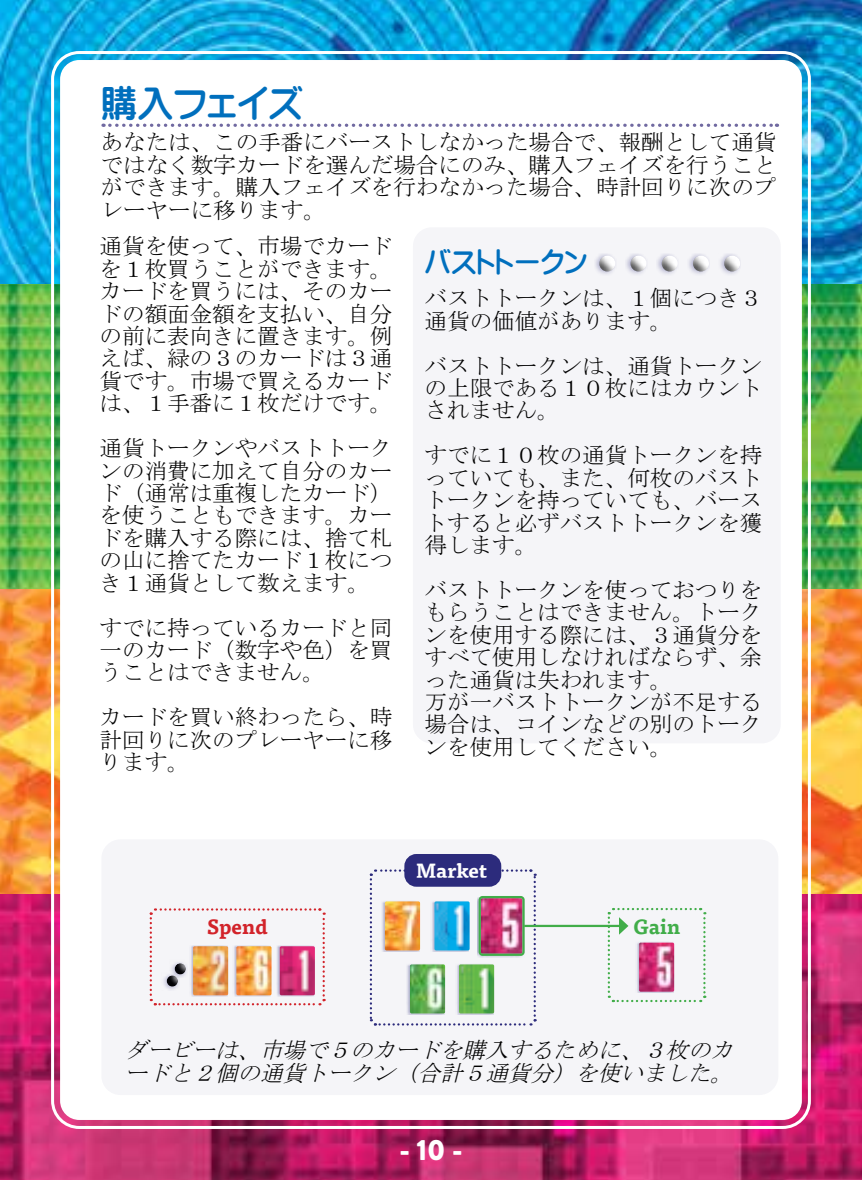
<style>
.page{position:relative;width:862px;height:1180px;background:#fff}
.page>*{position:absolute;margin:0;border:0;box-sizing:border-box;transform-origin:0 0}
.t1{font:36px "Arphic P Round Gothic 4 Extra JIS";color:#006fbd}
.t2{font:900 29.25px "Brandon Grotesque";color:#fff}
.t3{font:27px "Arphic P Round Gothic 4 Extra JIS";color:#006fbd}
.t4{font:22.5px/22.5px "MS Mincho";color:#000;text-align:justify}
.t5{font:italic 22.5px/22.5px "MS Mincho";color:#000}
.t6{font:700 20.25px "Tisa Pro";color:#fff}
.t7{font:700 20.25px "Tisa Pro";color:#d2232a}
.t8{font:700 20.25px "Tisa Pro";color:#41ad49}
</style>
<div class="page">
<img style="left:0;top:0;width:861px;height:1180px">
<div style="left:60px;top:60px;width:741px;height:1060px;background:#fff;border-radius:19px"></div>
<svg style="left:110px;top:124px;width:667px;height:3px"></svg>
<div style="left:428px;top:243px;width:336px;height:485px;background:#f5f5f8;border-radius:3px"></div>
<div style="left:412px;top:227px;width:368px;height:516px;border:16px solid #2c2b7c;border-radius:11px"></div>
<div style="left:593px;top:253px;width:23px;height:22px;background:#2c2b7c;opacity:.3"></div>
<div style="left:595px;top:243px;width:33px;height:29px;background:#f5f5f8"></div>
<div style="left:586px;top:249px;width:33px;height:23px;background:#000;opacity:.75"></div>
<div style="left:624px;top:253px;width:23px;height:22px;background:#2c2b7c;opacity:.3"></div>
<div style="left:626px;top:243px;width:33px;height:29px;background:#f5f5f8"></div>
<div style="left:617px;top:249px;width:33px;height:23px;background:#000;opacity:.75"></div>
<div style="left:655px;top:253px;width:23px;height:22px;background:#2c2b7c;opacity:.3"></div>
<div style="left:657px;top:243px;width:33px;height:29px;background:#f5f5f8"></div>
<div style="left:648px;top:249px;width:34px;height:23px;background:#000;opacity:.75"></div>
<div style="left:687px;top:253px;width:22px;height:22px;background:#2c2b7c;opacity:.3"></div>
<div style="left:688px;top:243px;width:34px;height:29px;background:#f5f5f8"></div>
<div style="left:679px;top:249px;width:34px;height:23px;background:#000;opacity:.75"></div>
<div style="left:718px;top:253px;width:22px;height:22px;background:#2c2b7c;opacity:.3"></div>
<div style="left:720px;top:243px;width:33px;height:29px;background:#f5f5f8"></div>
<div style="left:711px;top:249px;width:33px;height:23px;background:#000;opacity:.75"></div>
<div style="left:101px;top:839px;width:676px;height:256px;background:#f5f5f8;border-radius:19px"></div>
<svg style="left:149px;top:908px;width:177px;height:98px"></svg>
<div style="left:232px;top:945px;width:39px;height:51px;background:#2c2b7c;opacity:.3"></div>
<img style="left:236px;top:946px;width:35px;height:49px">
<div style="left:276px;top:945px;width:38px;height:51px;background:#2c2b7c;opacity:.3"></div>
<img style="left:279px;top:946px;width:36px;height:49px">
<svg style="left:369px;top:868px;width:167px;height:158px"></svg>
<div style="left:381px;top:900px;width:38px;height:52px;background:#2c2b7c;opacity:.3"></div>
<img style="left:385px;top:901px;width:35px;height:49px">
<div style="left:430px;top:900px;width:39px;height:52px;background:#2c2b7c;opacity:.3"></div>
<img style="left:434px;top:901px;width:35px;height:49px">
<div style="left:406px;top:963px;width:38px;height:52px;background:#2c2b7c;opacity:.3"></div>
<img style="left:410px;top:964px;width:35px;height:49px">
<div style="left:455px;top:963px;width:38px;height:52px;background:#2c2b7c;opacity:.3"></div>
<img style="left:459px;top:964px;width:35px;height:49px">
<div style="left:408px;top:858px;width:88px;height:24px;background:#2c2b7c;border-radius:8px"></div>
<div style="left:404px;top:854px;width:97px;height:33px;border:9px solid #2c2b7c;border-radius:8px"></div>
<div style="left:477px;top:897px;width:47px;height:60px;background:#e2e1ec"></div>
<img style="left:481px;top:899px;width:40px;height:54px">
<div style="left:478px;top:896px;width:46px;height:60px;border:2px solid #41ad49;border-radius:3px"></div>
<hr style="left:524px;top:925px;width:95px;height:2px;background:#41ad49">
<svg style="left:606px;top:907px;width:100px;height:96px"></svg>
<h1 class="t1" style="left:101px;top:85px;width:203px">購入フェイズ</h1>
<p class="t4" style="left:101px;top:131px;width:676px">あなたは、この手番にバーストしなかった場合で、報酬として通貨ではなく数字カードを選んだ場合にのみ、購入フェイズを行うことができます。購入フェイズを行わなかった場合、時計回りに次のプレーヤーに移ります。</p>
<p class="t4" style="left:100px;top:235px;width:294px">通貨を使って、市場でカードを１枚買うことができます。カードを買うには、そのカードの額面金額を支払い、自分の前に表向きに置きます。例えば、緑の３のカードは３通貨です。市場で買えるカードは、１手番に１枚だけです。</p>
<p class="t4" style="left:100px;top:437px;width:294px">通貨トークンやバストトークンの消費に加えて自分のカード（通常は重複したカード）を使うこともできます。カードを購入する際には、捨て札の山に捨てたカード１枚につき１通貨として数えます。</p>
<p class="t4" style="left:100px;top:616px;width:294px">すでに持っているカードと同一のカード（数字や色）を買うことはできません。</p>
<p class="t4" style="left:100px;top:706px;width:294px">カードを買い終わったら、時計回りに次のプレーヤーに移ります。</p>
<p class="t3" style="left:424px;top:248px;width:164px">バストトークン</p>
<p class="t4" style="left:424px;top:287px;width:339px">バストトークンは、１個につき３通貨の価値があります。</p>
<p class="t4" style="left:424px;top:354px;width:339px">バストトークンは、通貨トークンの上限である１０枚にはカウントされません。</p>
<p class="t4" style="left:424px;top:444px;width:339px">すでに１０枚の通貨トークンを持っていても、また、何枚のバストトークンを持っていても、バーストすると必ずバストトークンを獲得します。</p>
<p class="t4" style="left:424px;top:578px;width:339px;text-align:left">バストトークンを使っておつりをもらうことはできません。トークンを使用する際には、３通貨分をすべて使用しなければならず、余った通貨は失われます。<br>万が一バストトークンが不足する場合は、コインなどの別のトークンを使用してください。</p>
<p class="t6" style="left:415px;top:854px;width:73px">Market</p>
<p class="t7" style="left:207px;top:910px;width:62px">Spend</p>
<p class="t8" style="left:632px;top:910px;width:49px">Gain</p>
<p class="t5" style="left:125px;top:1039px;width:615px">ダービーは、市場で５のカードを購入するために、３枚のカードと２個の通貨トークン（合計５通貨分）を使いました。</p>
<h2 class="t2" style="left:399px;top:1129px;width:65px">- 10 -</h2>
</div>
